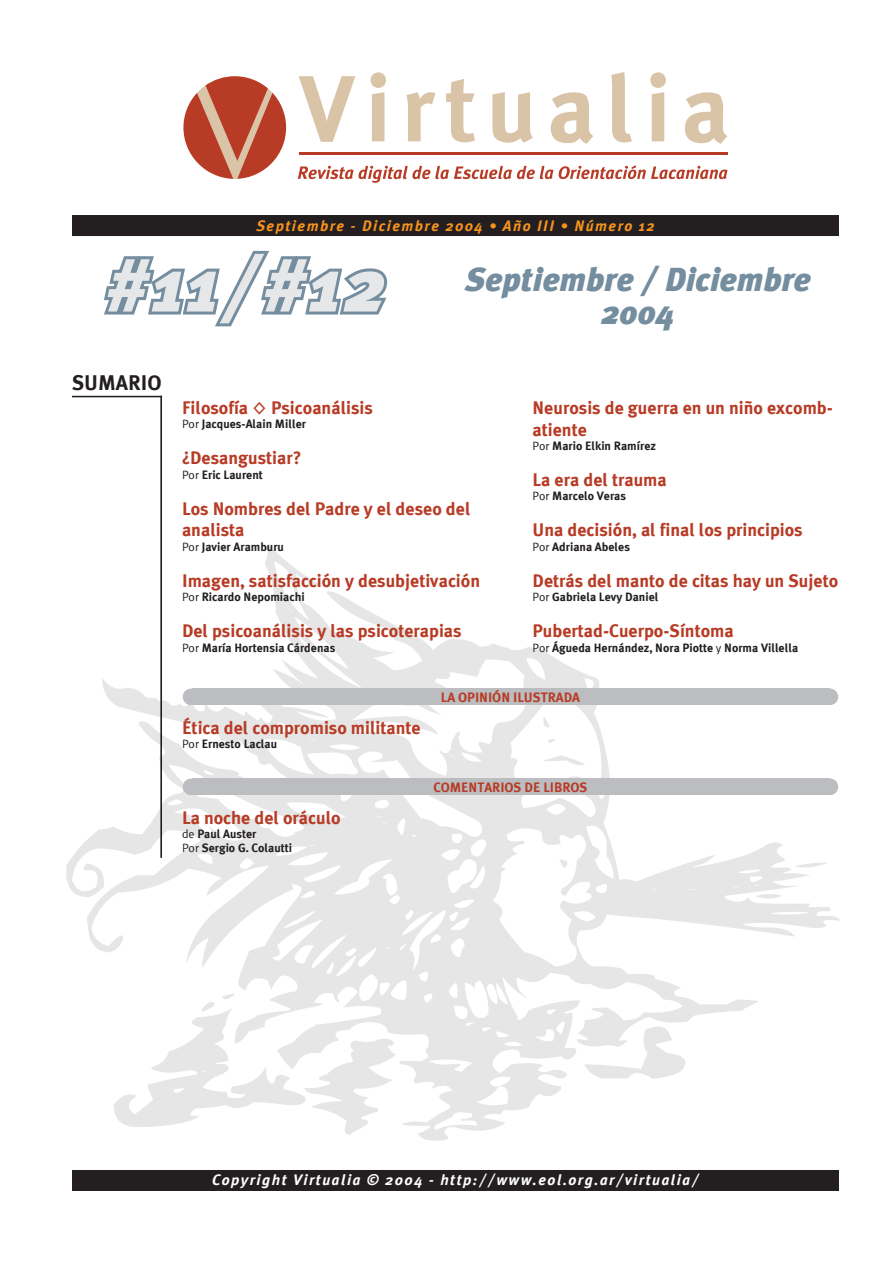
<style>
.page{position:relative;width:893px;height:1263px;background:#fff}
.page>*{position:absolute;margin:0;border:0;box-sizing:border-box;transform-origin:0 0}
.t1{font:italic 900 75px "Meta Plus";color:#e6e7e9}
.t2{font:italic 900 33px/33px "Meta Plus";color:#748e9f;text-align:center}
.t3{font:700 21px "Meta Plus";color:#231f20}
.t4{font:700 18px/21.6px "Meta Plus";color:#b73b25}
.t5{font:italic 700 15px "Meta Plus";letter-spacing:.1em;color:#fff}
.t6{font:italic 700 15px "Meta Plus";letter-spacing:.1em;color:#f7931d}
.t7{font:700 13.5px "Meta Plus";color:#b73b25}
.t8{font:700 12px/14.4px "Meta Plus";color:#231f20}
.s1{font-family:"Verdana";font-weight:400}
.s2{font-family:"Meta Plus Normal";font-weight:400}
</style>
<div class="page">
<div style="left:73px;top:1171px;width:765px;height:19px;background:#231f20"></div>
<div style="left:72px;top:1170px;width:767px;height:21px;border:2px solid #231f20"></div>
<svg style="left:66px;top:546px;width:774px;height:595px"></svg>
<svg style="left:544px;top:716px;width:7px;height:14px"></svg>
<svg style="left:544px;top:755px;width:41px;height:11px"></svg>
<svg style="left:548px;top:738px;width:10px;height:5px"></svg>
<svg style="left:569px;top:775px;width:15px;height:3px"></svg>
<svg style="left:559px;top:859px;width:10px;height:9px"></svg>
<svg style="left:756px;top:893px;width:27px;height:6px"></svg>
<svg style="left:585px;top:1024px;width:100px;height:55px"></svg>
<svg style="left:796px;top:862px;width:33px;height:6px"></svg>
<svg style="left:114px;top:992px;width:282px;height:143px"></svg>
<hr style="left:72px;top:396px;width:90px;height:1px;background:#231f20">
<hr style="left:160px;top:396px;width:2px;height:462px;background:#231f20">
<hr style="left:299px;top:153px;width:428px;height:2px;background:#b73b25">
<svg style="left:299px;top:76px;width:56px;height:66px"></svg>
<svg style="left:370px;top:72px;width:16px;height:69px"></svg>
<svg style="left:406px;top:92px;width:29px;height:49px"></svg>
<svg style="left:446px;top:79px;width:29px;height:63px"></svg>
<svg style="left:492px;top:92px;width:41px;height:51px"></svg>
<svg style="left:551px;top:92px;width:42px;height:52px"></svg>
<svg style="left:611px;top:72px;width:21px;height:70px"></svg>
<svg style="left:650px;top:72px;width:16px;height:69px"></svg>
<svg style="left:685px;top:92px;width:42px;height:52px"></svg>
<svg style="left:298px;top:166px;width:255px;height:17px"></svg>
<svg style="left:559px;top:165px;width:168px;height:14px"></svg>
<svg style="left:183px;top:76px;width:103px;height:103px"></svg>
<div style="left:73px;top:216px;width:765px;height:19px;background:#231f20"></div>
<div style="left:72px;top:215px;width:767px;height:21px;border:2px solid #231f20"></div>
<svg style="left:104px;top:250px;width:284px;height:77px"></svg>
<div style="left:192px;top:688px;width:637px;height:17px;background:#bcbdc0"></div>
<div style="left:183px;top:688px;width:16px;height:17px;background:#bcbdc0;border-radius:50%"></div>
<div style="left:822px;top:688px;width:16px;height:17px;background:#bcbdc0;border-radius:50%"></div>
<div style="left:192px;top:778px;width:637px;height:17px;background:#bcbdc0"></div>
<div style="left:183px;top:778px;width:16px;height:17px;background:#bcbdc0;border-radius:50%"></div>
<div style="left:822px;top:778px;width:16px;height:17px;background:#bcbdc0;border-radius:50%"></div>
<p class="t6" style="left:256px;top:217px;width:400px">Septiembre - Diciembre 2004 • Año III • Número 12</p>
<h1 class="t1" style="left:106px;top:242px;width:280px">#11/#12</h1>
<h2 class="t2" style="left:465px;top:263px;width:347px">Septiembre / Diciembre<br>2004</h2>
<p class="t3" style="left:72px;top:371px;width:91px">SUMARIO</p>
<p class="t4" style="left:182px;top:397px;width:192px">Filosofía <span class="s1">◊</span> Psicoanálisis</p>
<p class="t8" style="left:182px;top:417px;width:125px"><span class="s2">Por</span> Jacques-Alain Miller</p>
<p class="t4" style="left:182px;top:447px;width:121px">¿Desangustiar?</p>
<p class="t8" style="left:182px;top:467px;width:82px"><span class="s2">Por</span> Eric Laurent</p>
<p class="t4" style="left:182px;top:498px;width:290px">Los Nombres del Padre y el deseo del analista</p>
<p class="t8" style="left:182px;top:539px;width:103px"><span class="s2">Por</span> Javier Aramburu</p>
<p class="t4" style="left:182px;top:570px;width:300px">Imagen, satisfacción y desubjetivación</p>
<p class="t8" style="left:182px;top:590px;width:124px"><span class="s2">Por</span> Ricardo Nepomiachi</p>
<p class="t4" style="left:182px;top:620px;width:281px">Del psicoanálisis y las psicoterapias</p>
<p class="t8" style="left:182px;top:640px;width:155px"><span class="s2">Por</span> María Hortensia Cárdenas</p>
<p class="t4" style="left:532px;top:397px;width:302px">Neurosis de guerra en un niño excomb&shy;atiente</p>
<p class="t8" style="left:532px;top:439px;width:125px"><span class="s2">Por</span> Mario Elkin Ramírez</p>
<p class="t4" style="left:532px;top:469px;width:136px">La era del trauma</p>
<p class="t8" style="left:532px;top:489px;width:95px"><span class="s2">Por</span> Marcelo Veras</p>
<p class="t4" style="left:532px;top:519px;width:272px">Una decisión, al final los principios</p>
<p class="t8" style="left:532px;top:539px;width:99px"><span class="s2">Por</span> Adriana Abeles</p>
<p class="t4" style="left:532px;top:570px;width:307px">Detrás del manto de citas hay un Sujeto</p>
<p class="t8" style="left:532px;top:590px;width:127px"><span class="s2">Por</span> Gabriela Levy Daniel</p>
<p class="t4" style="left:532px;top:620px;width:203px">Pubertad-Cuerpo-Síntoma</p>
<p class="t8" style="left:532px;top:640px;width:267px"><span class="s2">Por</span> Águeda Hernández, Nora Piotte <span class="s2">y</span> Norma Villella</p>
<p class="t7" style="left:441px;top:689px;width:141px">LA OPINIÓN ILUSTRADA</p>
<p class="t4" style="left:182px;top:716px;width:240px">Ética del compromiso militante</p>
<p class="t8" style="left:182px;top:736px;width:97px"><span class="s2">Por</span> Ernesto Laclau</p>
<p class="t4" style="left:182px;top:806px;width:160px">La noche del oráculo</p>
<p class="t8" style="left:182px;top:826px;width:112px"><span class="s2">de</span> Paul Auster<br><span class="s2">Por</span> Sergio G. Colautti</p>
<p class="t7" style="left:433px;top:779px;width:156px">COMENTARIOS DE LIBROS</p>
<p class="t5" style="left:212px;top:1171px;width:488px">Copyright Virtualia © 2004 - http://www.eol.org.ar/virtualia/</p>
</div>
